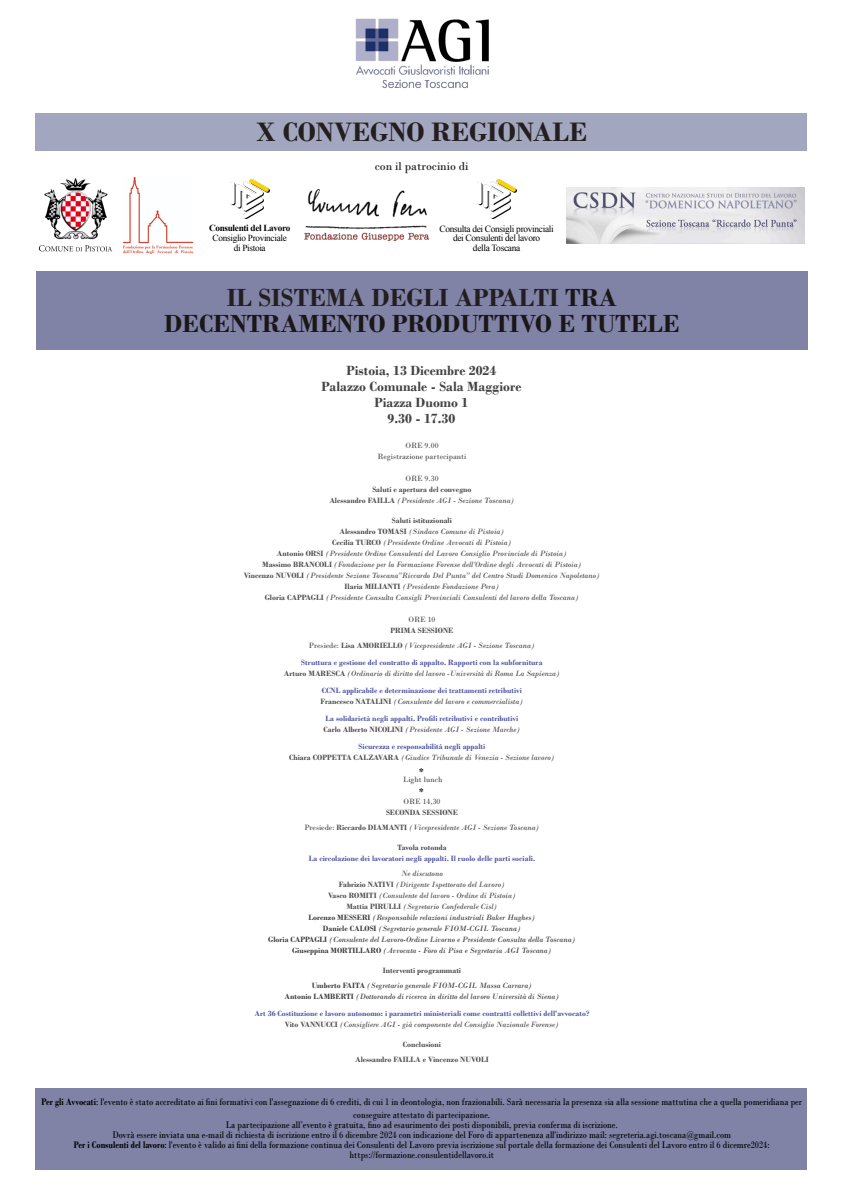
<style>
.page{position:relative;width:843px;height:1191px;background:#fff}
.page>*{position:absolute;margin:0;border:0;box-sizing:border-box;transform-origin:0 0}
.t1{font:700 28px "Bodoni";color:#231f20}
.t2{font:700 26px/26px "Bodoni";color:#1a1718;text-align:center}
.t3{font:700 14px/16px "Bodoni";color:#434344;text-align:center}
.t4{font:12px "Bodoni";color:#231f20}
.t5{font:12px/20.6px "Bodoni";color:#000}
.t6{font:10px/10px "Bodoni";color:#000;text-align:center;scale:.85 1}
.t7{font:9.4px/9.8px "Times New Roman";letter-spacing:-.035em;color:#000;text-align:center}
.t8{font:9.2px/9.6px "Times New Roman";letter-spacing:-.035em;color:#000;text-align:center}
.t9{font:700 9.2px "Times New Roman";letter-spacing:-.035em;color:#000}
.t10{font:italic 8px/11px "Bodoni";color:#4c4d4f;text-align:center}
.t11{font:700 8px/11px "Bodoni";color:#5055a4;text-align:center}
.t12{font:italic 8px/11px "Bodoni";color:#3b3c3e;text-align:center}
.t13{font:700 8px/11px "Bodoni";color:#4c4d4f;text-align:center}
.t14{font:8px/11px "Bodoni";color:#4c4d4f;text-align:center}
.s1{color:#231f20}
.s2{font-weight:400;font-style:italic}
.s3{font-weight:700;font-style:normal}
.s4{font-style:normal}
.s5{color:#4c4d4f}
.s6{font-weight:400;font-style:italic;color:#4c4d4f}
.s7{font-weight:700;font-style:normal;color:#5055a4}
.s8{font-weight:700;font-style:normal;color:#4c4d4f}
.s9{color:#3b3c3e}
.s10{font-weight:400;font-style:italic;color:#3b3c3e}
.s11{font-weight:700}
</style>
<div class="page">
<div style="left:36px;top:113px;width:770px;height:38px;background:#a3a6bf"></div>
<img style="left:230px;top:180px;width:39px;height:38px">
<img style="left:477px;top:179px;width:39px;height:39px">
<img style="left:304px;top:190px;width:124px;height:50px">
<div style="left:36px;top:272px;width:771px;height:78px;background:#8082a6"></div>
<div style="left:36px;top:1088px;width:770px;height:81px;background:#8082a6"></div>
<img style="left:38px;top:178px;width:74px;height:74px">
<img style="left:355px;top:18px;width:134px;height:71px">
<img style="left:123px;top:177px;width:69px;height:76px">
<img style="left:566px;top:187px;width:238px;height:56px">
<h1 class="t1" style="left:256px;top:123px;width:332px">X CONVEGNO REGIONALE</h1>
<h3 class="t4" style="left:374px;top:162px;width:95px">con il patrocinio di</h3>
<p class="t9" style="left:209px;top:225px;width:83px">Consulenti del Lavoro</p>
<p class="t8" style="left:212px;top:234px;width:76px">Consiglio Provinciale di Pistoia</p>
<p class="t7" style="left:439px;top:224px;width:116px">Consulta dei Consigli provinciali dei Consulenti del lavoro<br>della Toscana</p>
<h2 class="t2" style="left:164px;top:288px;width:517px"><span class="s1">IL SISTEMA DEGLI APPALTI</span> TRA<br>DECENTRAMENTO PRODUTTIVO E TUTELE</h2>
<h3 class="t3" style="left:321px;top:364px;width:201px">Pistoia, 13 Dicembre 2024<br>Palazzo Comunale - Sala Maggiore<br>Piazza Duomo 1<br>9.30 - 17.30</h3>
<p class="t14" style="left:377px;top:441px;width:90px">ORE 9.00<br>Registrazione partecipanti</p>
<p class="t14" style="left:405px;top:474px;width:35px">ORE 9.30</p>
<p class="t13" style="left:329px;top:485px;width:187px">Saluti e apertura del convegno<br>Alessandro FAILLA <span class="s2">(Presidente AGI - Sezione Toscana)</span></p>
<p class="t10" style="left:243px;top:516px;width:358px"><span class="s3">Saluti istituzionali<br>Alessandro TOMASI</span> (Sindaco Comune di Pistoia)<br><span class="s3">Cecilia TURCO</span> (Presidente Ordine Avvocati di Pistoia)<br><span class="s3">Antonio ORSI</span> (Presidente Ordine Consulenti del Lavoro Consiglio Provinciale di Pistoia)<br><span class="s3">Massimo BRANCOLI</span> (Fondazione per la Formazione Forense dell'Ordine degli Avvocati di Pistoia)<br><span class="s3">Vincenzo NUVOLI</span> (Presidente Sezione Toscana”Riccardo Del Punta” del Centro Studi Domenico Napoletano)<br><span class="s3">Ilaria MILIANTI</span> (Presidente Fondazione Pera)<br><span class="s3">Gloria CAPPAGLI</span> (Presidente Consulta Consigli Provinciali Consulenti del lavoro della Toscana)</p>
<p class="t14" style="left:408px;top:615px;width:29px">ORE 10</p>
<p class="t10" style="left:309px;top:624px;width:227px;line-height:15px"><span class="s3">PRIMA SESSIONE<br></span><span class="s4">Presiede:</span> <span class="s3">Lisa AMORIELLO</span> (Vicepresidente AGI - Sezione Toscana)</p>
<p class="t11" style="left:284px;top:658px;width:277px">Struttura e gestione del contratto di appalto. Rapporti con la subfornitura<br><span class="s5">Arturo MARESCA</span> <span class="s6">(Ordinario di diritto del lavoro -Università di Roma La Sapienza)</span></p>
<p class="t11" style="left:320px;top:686px;width:204px;text-align:left">CCNL applicabile e determinazione dei trattamenti retributivi<br><span class="s5">Francesco NATALINI</span> <span class="s6">(Consulente del lavoro e commercialista)</span></p>
<p class="t11" style="left:323px;top:714px;width:198px;text-align:left">La solidarietà negli appalti. Profili retributivi e contributivi<br><span class="s5">Carlo Alberto NICOLINI</span> <span class="s6">(Presidente AGI - Sezione Marche)</span></p>
<p class="t10" style="left:289px;top:742px;width:267px"><span class="s7">Sicurezza e responsabilità negli appalti<br></span><span class="s3">Chiara COPPETTA CALZAVARA</span> (Giudice Tribunale di Venezia - Sezione lavoro)</p>
<p class="t14" style="left:403px;top:775px;width:41px">Light lunch</p>
<p class="t14" style="left:403px;top:797px;width:39px">ORE 14,30</p>
<p class="t10" style="left:304px;top:806px;width:236px;line-height:15px"><span class="s3">SECONDA SESSIONE<br></span><span class="s4">Presiede:</span> <span class="s3">Riccardo DIAMANTI</span> (Vicepresidente AGI - Sezione Toscana)</p>
<p class="t13" style="left:397px;top:843px;width:51px">Tavola rotonda</p>
<p class="t11" style="left:308px;top:854px;width:228px">La circolazione dei lavoratori negli appalti. Il ruolo delle parti sociali.</p>
<p class="t12" style="left:268px;top:869px;width:309px"><span class="s5">Ne discutono<br></span><span class="s8">Fabrizio NATIVI</span> <span class="s5">(Dirigente Ispettorato del Lavoro)<br></span><span class="s8">Vasco ROMITI</span> <span class="s5">(Consulente del lavoro - Ordine di Pistoia)<br></span><span class="s8">Mattia PIRULLI</span> <span class="s5">(Segretario Confederale Cisl)<br></span><span class="s3">Lorenzo MESSERI</span> (Responsabile relazioni industriali Baker Hughes)<br><span class="s3">Daniele CALOSI</span> (Segretario generale FIOM-CGIL Toscana)<br><span class="s3">Gloria CAPPAGLI</span> (Consulente del Lavoro-Ordine Livorno e Presidente Consulta della Toscana)<br><span class="s3">Giuseppina MORTILLARO</span> (Avvocata - Foro di Pisa e Segretaria AGI Toscana)</p>
<p class="t12" style="left:311px;top:964px;width:222px;line-height:15px"><span class="s8">Interventi programmati<br></span><span class="s3">Umberto FAITA</span> (Segretario generale FIOM-CGIL Massa Carrara)</p>
<p class="t11" style="left:254px;top:989px;width:336px;line-height:17px"><span class="s9">Antonio LAMBERTI</span> <span class="s10">(Dottorando di ricerca in diritto del lavoro Università di Siena)<br></span>Art 36 Costituzione e lavoro autonomo: i parametri ministeriali come contratti collettivi dell’avvocato?</p>
<p class="t10" style="left:284px;top:1020px;width:276px"><span class="s3">Vito VANNUCCI</span> (Consigliere AGI - già componente del Consiglio Nazionale Forense)</p>
<p class="t13" style="left:355px;top:1038px;width:135px;line-height:15px">Conclusioni<br>Alessandro FAILLA e Vincenzo NUVOLI</p>
<h3 class="t5" style="left:418px;top:763px;width:7px">* *</h3>
<p class="t6" style="left:41px;top:1096px;width:895px;line-height:12.8px"><span class="s11">Per gli Avvocati</span>: l'evento è stato accreditato ai fini formativi con l'assegnazione di 6 crediti, di cui 1 in deontologia, non frazionabili. Sarà necessaria la presenza sia alla sessione mattutina che a quella pomeridiana per conseguire attestato di partecipazione.</p>
<p class="t6" style="left:74px;top:1120px;width:819px">La partecipazione all’evento è gratuita, fino ad esaurimento dei posti disponibili, previa conferma di iscrizione.<br>Dovrà essere inviata una e-mail di richiesta di iscrizione entro il 6 dicembre 2024 con indicazione del Foro di appartenenza all'indirizzo mail: segreteria.agi.toscana@gmail.com<br><span class="s11">Per i Consulenti del lavoro</span>: l'evento è valido ai fini della formazione continua dei Consulenti del Lavoro previa iscrizione sul portale della formazione dei Consulenti del Lavoro entro il 6 dicemre2024: https://formazione.consulentidellavoro.it</p>
</div>
